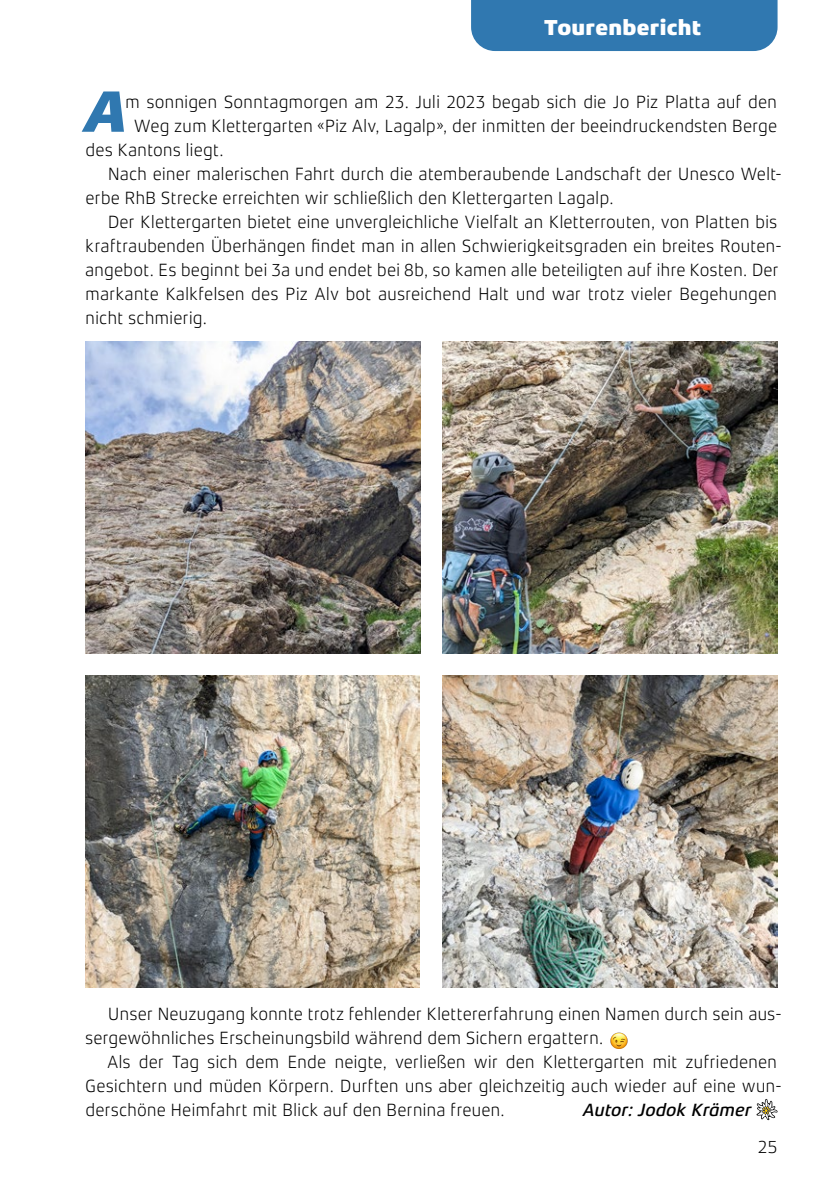
<style>
.page{position:relative;width:840px;height:1191px;background:#fff}
.page>*{position:absolute;margin:0;border:0;box-sizing:border-box;transform-origin:0 0}
.t1{font:italic 800 59.2px "Xenois Sans Pro";color:#3078b0}
.t2{font:800 22px "Xenois Sans Pro";letter-spacing:.01em;color:#fff}
.t3{font:300 18px/24px "Xenois Sans Pro";letter-spacing:-.01em;color:#000}
.t4{font:italic 500 18px "Xenois Sans Pro";letter-spacing:-.005em;color:#000}
</style>
<div class="page">
<svg style="left:756px;top:1099px;width:22px;height:21px"></svg>
<div style="left:471px;top:0;width:306px;height:51px;background:#3078b0"></div>
<img style="left:85px;top:341px;width:335px;height:312px">
<img style="left:442px;top:341px;width:335px;height:312px">
<img style="left:85px;top:676px;width:335px;height:312px">
<img style="left:442px;top:676px;width:335px;height:312px">
<p class="t2" style="left:544px;top:15px;width:158px">Tourenbericht</p>
<h1 class="t1" style="left:85px;top:78px;width:44px">A</h1>
<p class="t3" style="left:125px;top:90px;width:653px">m sonnigen Sonntagmorgen am 23. Juli 2023 begab sich die Jo Piz Platta auf den</p>
<p class="t3" style="left:134px;top:114px;width:644px">Weg zum Klettergarten «Piz Alv, Lagalp», der inmitten der beeindruckendsten Berge</p>
<p class="t3" style="left:85px;top:138px;width:140px">des Kantons liegt.</p>
<p class="t3" style="left:108px;top:162px;width:675px">Nach einer malerischen Fahrt durch die atemberaubende Landschaft der Unesco Welt-</p>
<p class="t3" style="left:85px;top:186px;width:529px">erbe RhB Strecke erreichten wir schließlich den Klettergarten Lagalp.</p>
<p class="t3" style="left:108px;top:210px;width:670px">Der Klettergarten bietet eine unvergleichliche Vielfalt an Kletterrouten, von Platten bis</p>
<p class="t3" style="left:85px;top:234px;width:697px">kraftraubenden Überhängen findet man in allen Schwierigkeitsgraden ein breites Routen-</p>
<p class="t3" style="left:85px;top:258px;width:694px">angebot. Es beginnt bei 3a und endet bei 8b, so kamen alle beteiligten auf ihre Kosten. Der</p>
<p class="t3" style="left:85px;top:282px;width:693px">markante Kalkfelsen des Piz Alv bot ausreichend Halt und war trotz vieler Begehungen</p>
<p class="t3" style="left:85px;top:306px;width:124px">nicht schmierig.</p>
<p class="t3" style="left:85px;top:1002px;width:697px;text-indent:23px">Unser Neuzugang konnte trotz fehlender Klettererfahrung einen Namen durch sein aus&shy;sergewöhnliches Erscheinungsbild während dem Sichern ergattern.</p>
<p class="t3" style="left:85px;top:1050px;width:697px;text-indent:22px">Als der Tag sich dem Ende neigte, verließen wir den Klettergarten mit zufriedenen<br>Gesichtern und müden Körpern. Durften uns aber gleichzeitig auch wieder auf eine wun&shy;derschöne Heimfahrt mit Blick auf den Bernina freuen.</p>
<p class="t4" style="left:582px;top:1099px;width:170px">Autor: Jodok Krämer</p>
<p class="t3" style="left:757px;top:1135px;width:21px">25</p>
</div>
